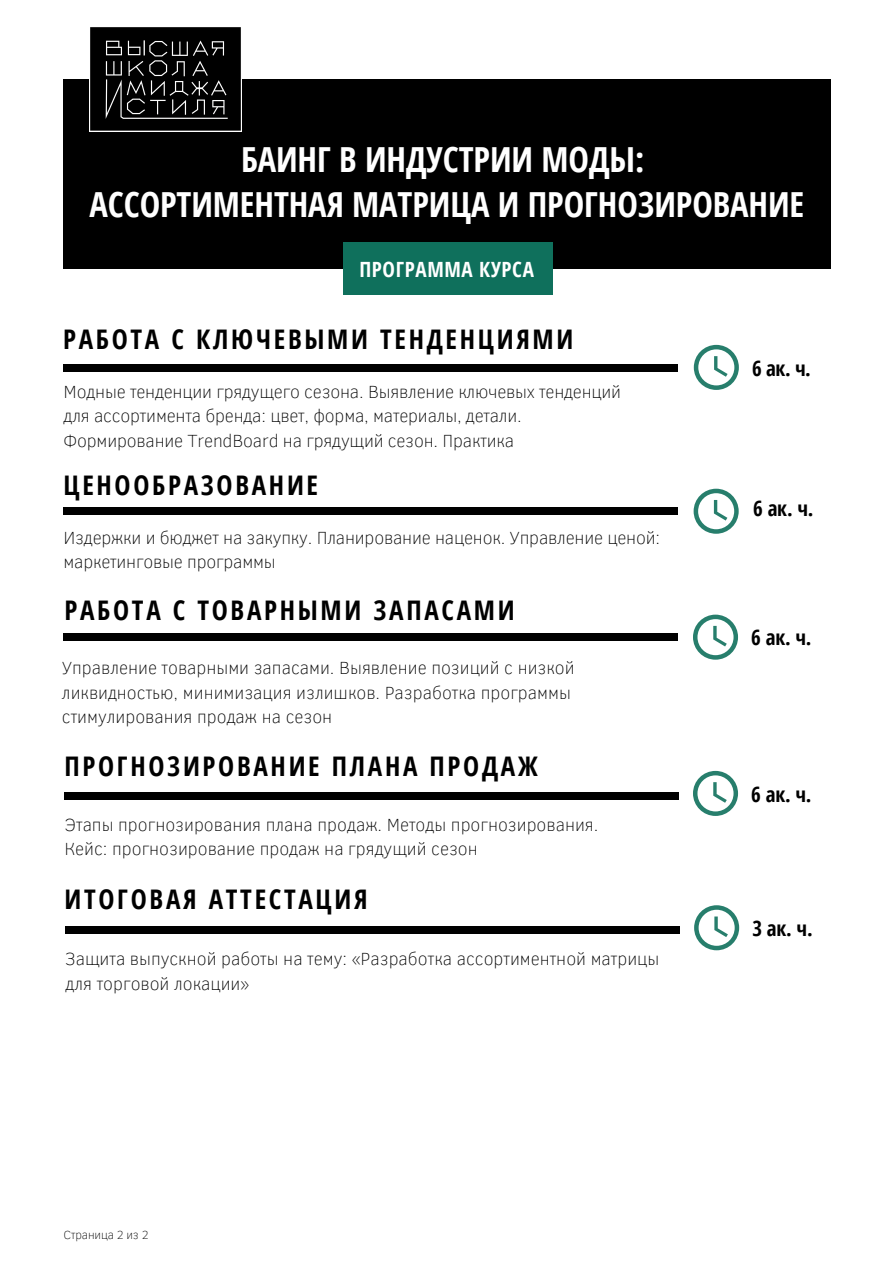
<style>
.page{position:relative;width:894px;height:1264px;background:#fff}
.page>*{position:absolute;margin:0;border:0;box-sizing:border-box;transform-origin:0 0}
.t1{font:700 34.5px/45px "Open Sans Condensed";letter-spacing:-.005em;color:#fff;text-align:center}
.t2{font:700 27px "Open Sans Condensed";letter-spacing:.1em;color:#000}
.t3{font:700 21px "Open Sans Condensed";letter-spacing:-.01em;color:#000}
.t4{font:700 21px "Open Sans Condensed";letter-spacing:.03em;color:#fff}
.t5{font:100 18px/24.3px "Clear Sans";color:#000}
.t6{font:100 12px "Clear Sans";letter-spacing:-.01em;color:#000}
</style>
<div class="page">
<div style="left:63px;top:79px;width:767px;height:189px;background:#000"></div>
<div style="left:64px;top:363px;width:613px;height:8px;background:#000"></div>
<div style="left:63px;top:507px;width:614px;height:8px;background:#000"></div>
<div style="left:63px;top:633px;width:614px;height:8px;background:#000"></div>
<svg style="left:693px;top:345px;width:45px;height:45px"></svg>
<svg style="left:693px;top:488px;width:45px;height:45px"></svg>
<svg style="left:693px;top:614px;width:44px;height:45px"></svg>
<div style="left:343px;top:242px;width:209px;height:53px;background:#0f705c"></div>
<img style="left:89px;top:27px;width:152px;height:104px">
<div style="left:64px;top:791px;width:614px;height:8px;background:#000"></div>
<svg style="left:693px;top:771px;width:44px;height:45px"></svg>
<div style="left:66px;top:926px;width:613px;height:7px;background:#000"></div>
<svg style="left:694px;top:905px;width:45px;height:45px"></svg>
<h1 class="t1" style="left:90px;top:136px;width:716px">БАИНГ В ИНДУСТРИИ МОДЫ:<br>АССОРТИМЕНТНАЯ МАТРИЦА И ПРОГНОЗИРОВАНИЕ</h1>
<p class="t4" style="left:359px;top:254px;width:176px">ПРОГРАММА КУРСА</p>
<h2 class="t2" style="left:63px;top:320px;width:511px">РАБОТА С КЛЮЧЕВЫМИ ТЕНДЕНЦИЯМИ</h2>
<p class="t5" style="left:64px;top:378px;width:559px">Модные тенденции грядущего сезона. Выявление ключевых тенденций для ассортимента бренда: цвет, форма, материалы, детали.<br>Формирование TrendBoard на грядущий сезон. Практика</p>
<h2 class="t2" style="left:63px;top:466px;width:256px">ЦЕНООБРАЗОВАНИЕ</h2>
<p class="t5" style="left:63px;top:524px;width:598px">Издержки и бюджет на закупку. Планирование наценок. Управление ценой: маркетинговые программы</p>
<h2 class="t2" style="left:64px;top:591px;width:451px">РАБОТА С ТОВАРНЫМИ ЗАПАСАМИ</h2>
<p class="t5" style="left:62px;top:655px;width:514px">Управление товарными запасами. Выявление позиций с низкой ликвидностью, минимизация излишков. Разработка программы стимулирования продаж на сезон</p>
<h2 class="t2" style="left:64px;top:747px;width:474px">ПРОГНОЗИРОВАНИЕ ПЛАНА ПРОДАЖ</h2>
<p class="t5" style="left:64px;top:811px;width:535px">Этапы прогнозирования плана продаж. Методы прогнозирования.<br>Кейс: прогнозирование продаж на грядущий сезон</p>
<h2 class="t2" style="left:64px;top:880px;width:304px">ИТОГОВАЯ АТТЕСТАЦИЯ</h2>
<p class="t5" style="left:66px;top:946px;width:595px">Защита выпускной работы на тему: «Разработка ассортиментной матрицы для торговой локации»</p>
<p class="t3" style="left:751px;top:353px;width:60px">6 ак. ч.</p>
<p class="t3" style="left:753px;top:493px;width:62px">6 ак. ч.</p>
<p class="t3" style="left:751px;top:623px;width:62px">6 ак. ч.</p>
<p class="t3" style="left:751px;top:779px;width:62px">6 ак. ч.</p>
<p class="t3" style="left:752px;top:913px;width:62px">3 ак. ч.</p>
<p class="t6" style="left:64px;top:1225px;width:86px">Страница 2 из 2</p>
</div>
